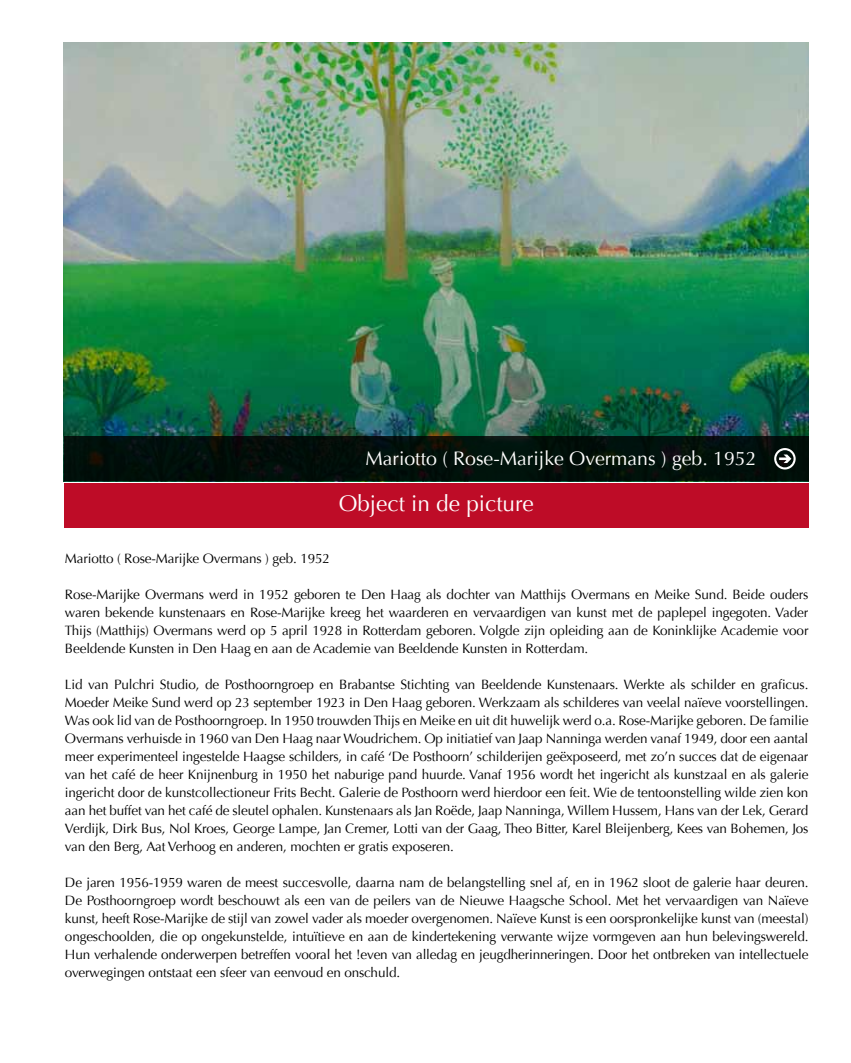
<style>
.page{position:relative;width:851px;height:1063px;background:#fff}
.page>*{position:absolute;margin:0;border:0;box-sizing:border-box;transform-origin:0 0}
.t1{font:22.5px "Optima";color:#fff}
.t2{font:19.5px "Optima";color:#fff}
.t3{font:13.5px/18px "Optima";letter-spacing:-.01em;color:#000;text-align:justify}
</style>
<div class="page">
<img style="left:64px;top:43px;width:744px;height:394px">
<svg style="left:64px;top:437px;width:744px;height:44px;background:#020f0a"></svg>
<div style="left:64px;top:484px;width:744px;height:44px;background:#be0c27"></div>
<svg style="left:774px;top:448px;width:21px;height:22px"></svg>
<h2 class="t2" style="left:365px;top:447px;width:392px">Mariotto ( Rose-Marijke Overmans ) geb. 1952</h2>
<h1 class="t1" style="left:338px;top:490px;width:197px">Object in de picture</h1>
<p class="t3" style="left:65px;top:550px;width:266px">Mariotto ( Rose-Marijke Overmans ) geb. 1952</p>
<p class="t3" style="left:65px;top:586px;width:745px">Rose-Marijke Overmans werd in 1952 geboren te Den Haag als dochter van Matthijs Overmans en Meike Sund. Beide ouders waren bekende kunstenaars en Rose-Marijke kreeg het waarderen en vervaardigen van kunst met de paplepel ingegoten. Vader Thijs (Matthijs) Overmans werd op 5 april 1928 in Rotterdam geboren. Volgde zijn opleiding aan de Koninklijke Academie voor Beeldende Kunsten in Den Haag en aan de Academie van Beeldende Kunsten in Rotterdam.</p>
<p class="t3" style="left:65px;top:676px;width:745px">Lid van Pulchri Studio, de Posthoorngroep en Brabantse Stichting van Beeldende Kunstenaars. Werkte als schilder en graficus.<br>Moeder Meike Sund werd op 23 september 1923 in Den Haag geboren. Werkzaam als schilderes van veelal naïeve voorstellingen.<br>Was ook lid van de Posthoorngroep. In 1950 trouwden Thijs en Meike en uit dit huwelijk werd o.a. Rose-Marijke geboren. De familie Overmans verhuisde in 1960 van Den Haag naar Woudrichem. Op initiatief van Jaap Nanninga werden vanaf 1949, door een aantal meer experimenteel ingestelde Haagse schilders, in café ‘De Posthoorn’ schilderijen geëxposeerd, met zo’n succes dat de eigenaar van het café de heer Knijnenburg in 1950 het naburige pand huurde. Vanaf 1956 wordt het ingericht als kunstzaal en als galerie ingericht door de kunstcollectioneur Frits Becht. Galerie de Posthoorn werd hierdoor een feit. Wie de tentoonstelling wilde zien kon aan het buffet van het café de sleutel ophalen. Kunstenaars als Jan Roëde, Jaap Nanninga, Willem Hussem, Hans van der Lek, Gerard Verdijk, Dirk Bus, Nol Kroes, George Lampe, Jan Cremer, Lotti van der Gaag, Theo Bitter, Karel Bleijenberg, Kees van Bohemen, Jos van den Berg, Aat Verhoog en anderen, mochten er gratis exposeren.</p>
<p class="t3" style="left:65px;top:874px;width:745px">De jaren 1956-1959 waren de meest succesvolle, daarna nam de belangstelling snel af, en in 1962 sloot de galerie haar deuren.<br>De Posthoorngroep wordt beschouwt als een van de peilers van de Nieuwe Haagsche School. Met het vervaardigen van Naïeve kunst, heeft Rose-Marijke de stijl van zowel vader als moeder overgenomen. Naïeve Kunst is een oorspronkelijke kunst van (meestal) ongeschoolden, die op ongekunstelde, intuïtieve en aan de kindertekening verwante wijze vormgeven aan hun belevingswereld.<br>Hun verhalende onderwerpen betreffen vooral het !even van alledag en jeugdherinneringen. Door het ontbreken van intellectuele overwegingen ontstaat een sfeer van eenvoud en onschuld.</p>
</div>
